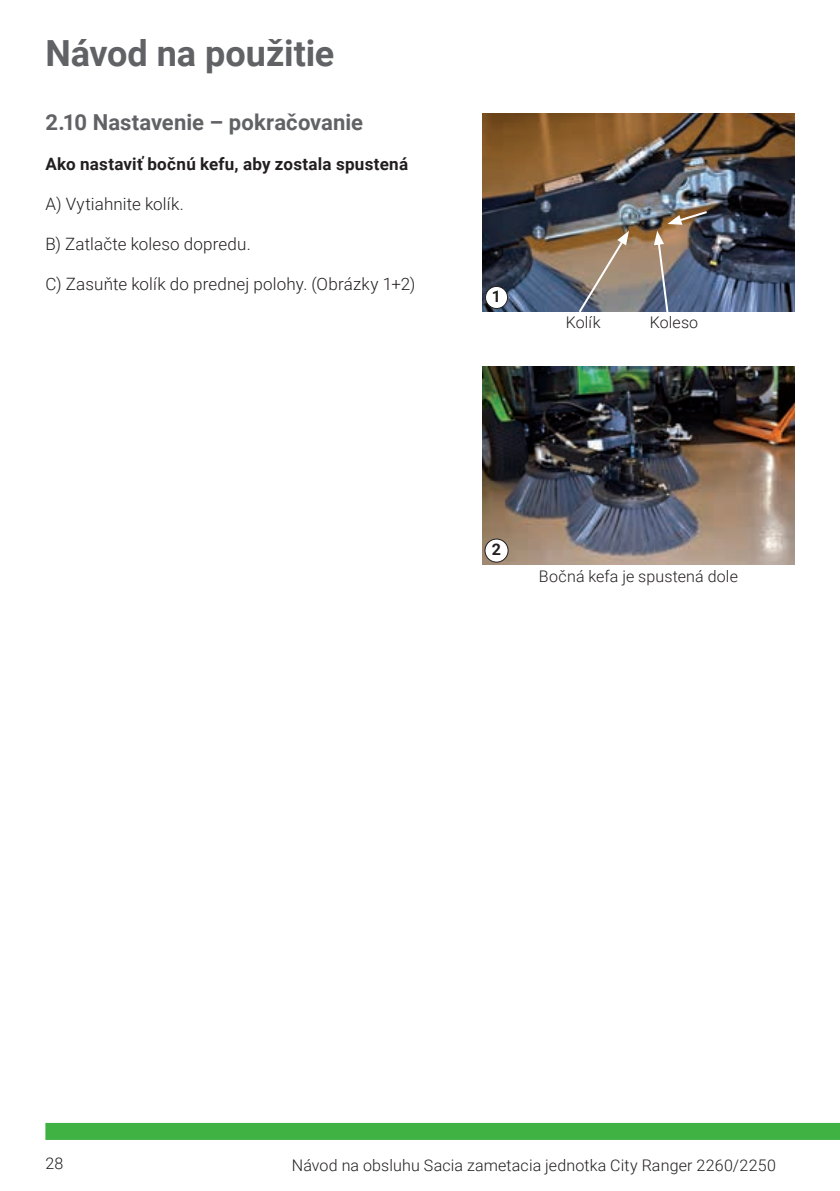
<style>
.page{position:relative;width:840px;height:1191px;background:#fff}
.page>*{position:absolute;margin:0;border:0;box-sizing:border-box;transform-origin:0 0}
.t1{font:700 36px "Roboto";color:#616265}
.t2{font:700 22px "Roboto";letter-spacing:.005em;color:#616265}
.t3{font:300 17px "Roboto";letter-spacing:.01em;color:#231f20}
.t4{font:700 17px "Roboto";letter-spacing:.015em;color:#231f20}
.t5{font:300 16px "Roboto";letter-spacing:.01em;color:#231f20}
.t6{font:700 16px "Roboto";color:#231f20}
</style>
<div class="page">
<div style="left:45px;top:1123px;width:794px;height:17px;background:#40b143"></div>
<img style="left:482px;top:113px;width:312px;height:199px">
<svg style="left:576px;top:231px;width:52px;height:81px;background:#978573"></svg>
<svg style="left:667px;top:210px;width:41px;height:15px"></svg>
<img style="left:482px;top:366px;width:312px;height:198px">
<svg style="left:653px;top:231px;width:16px;height:81px"></svg>
<div style="left:484px;top:539px;width:24px;height:23px;background:#fff;border-radius:50%"></div>
<div style="left:484px;top:538px;width:24px;height:24px;border:1px solid #231f20;border-radius:50%"></div>
<div style="left:485px;top:286px;width:22px;height:22px;background:#fff;border-radius:50%"></div>
<div style="left:484px;top:286px;width:24px;height:23px;border:1px solid #231f20;border-radius:50%"></div>
<h1 class="t1" style="left:45px;top:28px;width:290px">Návod na použitie</h1>
<h2 class="t2" style="left:45px;top:107px;width:319px">2.10 Nastavenie – pokračovanie</h2>
<p class="t4" style="left:45px;top:152px;width:364px">Ako nastaviť bočnú kefu, aby zostala spustená</p>
<p class="t3" style="left:45px;top:192px;width:140px">A) Vytiahnite kolík.</p>
<p class="t3" style="left:45px;top:232px;width:207px">B) Zatlačte koleso dopredu.</p>
<p class="t3" style="left:45px;top:272px;width:371px">C) Zasuňte kolík do prednej polohy. (Obrázky 1+2)</p>
<p class="t6" style="left:491px;top:285px;width:11px">1</p>
<p class="t5" style="left:565px;top:311px;width:36px">Kolík</p>
<p class="t5" style="left:649px;top:311px;width:50px">Koleso</p>
<p class="t6" style="left:491px;top:538px;width:11px">2</p>
<p class="t5" style="left:538px;top:565px;width:200px">Bočná kefa je spustená dole</p>
<p class="t5" style="left:45px;top:1152px;width:19px">28</p>
<p class="t5" style="left:292px;top:1154px;width:485px">Návod na obsluhu Sacia zametacia jednotka City Ranger 2260/2250</p>
</div>
